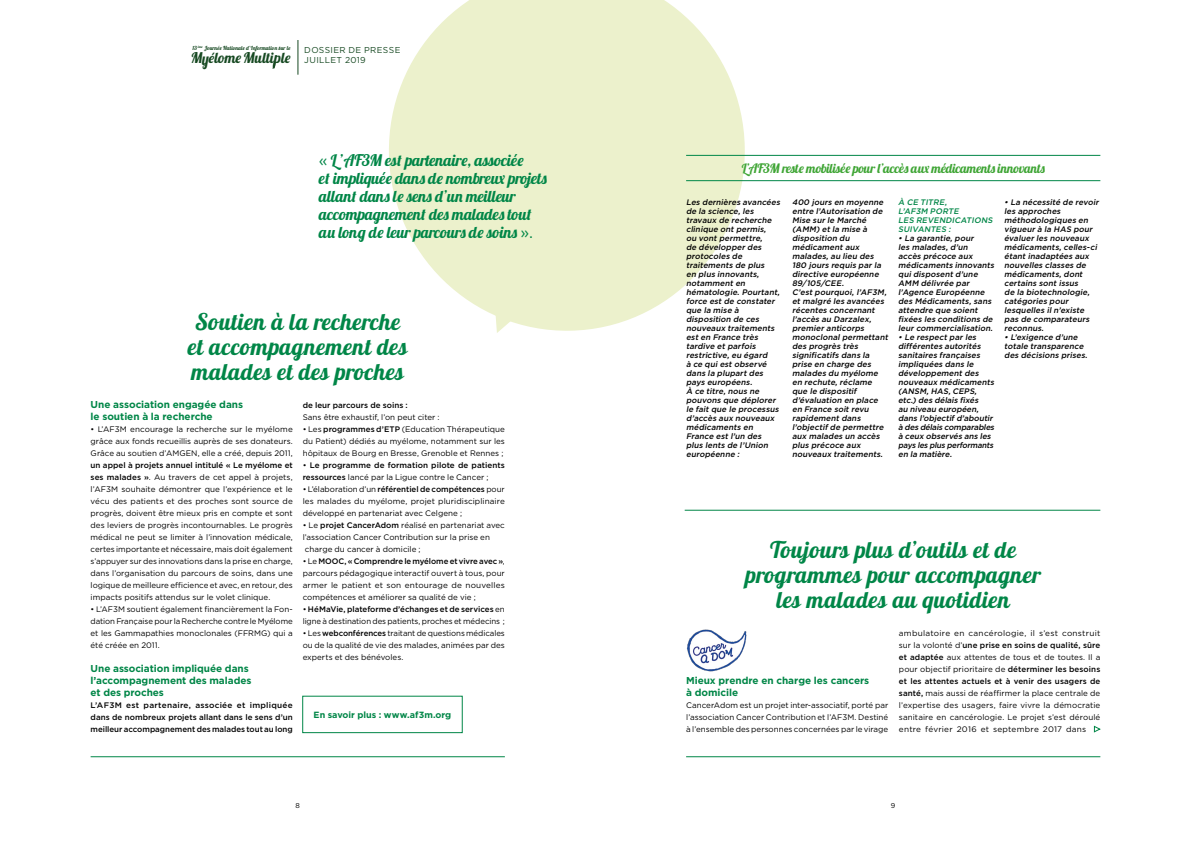
<style>
.page{position:relative;width:1191px;height:842px;background:#fff}
.page>*{position:absolute;margin:0;border:0;box-sizing:border-box;transform-origin:0 0}
.t1{font:23px/25px "Lobster 1.4";letter-spacing:.04em;color:#008647;text-align:center}
.t2{font:16px/18px "Lobster 1.4";letter-spacing:.04em;color:#008647}
.t3{font:14.7px "Lobster 1.4";letter-spacing:.05em;color:#174922}
.t4{font:13px "Lobster 1.4";letter-spacing:.03em;color:#3fa535}
.t5{font:700 10px/12px "Gotham";letter-spacing:-.005em;color:#008647}
.t6{font:700 9px "Gotham";color:#008647}
.t7{font:8.6px/9.7px "Gotham";letter-spacing:.04em;color:#174922}
.t8{font:8px/12px "Gotham";color:#000;text-align:justify}
.t9{font:italic 500 8px/9px "Gotham";color:#000}
.t10{font:500 8px/12px "Gotham";color:#000;text-align:justify}
.t11{font:italic 500 8px/9px "Gotham";color:#008647}
.t12{font:7px "Gotham";color:#000}
.t13{font:5.6px "Lobster 1.4";letter-spacing:.05em;color:#174922}
.s1{font-size:6.3px}
.s2{font-size:17px}
.s3{font-size:13.8px}
.s4{font-family:"Gotham"}
.s5{font-weight:500}
.s6{font-weight:400}
</style>
<div class="page">
<svg style="left:389px;top:0;width:357px;height:332px;fill:#ecf1cc"></svg>
<img style="left:687px;top:629px;width:59px;height:43px">
<svg style="left:1093px;top:726px;width:7px;height:6px"></svg>
<div style="left:302px;top:696px;width:160px;height:37px;border:1px solid #008647"></div>
<hr style="left:686px;top:155px;width:414px;height:1px;background:#008647">
<hr style="left:686px;top:180px;width:414px;height:1px;background:#008647">
<hr style="left:684px;top:510px;width:416px;height:1px;background:#008647">
<hr style="left:91px;top:756px;width:414px;height:1px;background:#008647">
<hr style="left:686px;top:756px;width:414px;height:1px;background:#008647">
<svg style="left:272px;top:62px;width:4px;height:7px"></svg>
<hr style="left:298px;top:40px;width:1px;height:35px;background:#174922">
<p class="t13" style="left:192px;top:45px;width:100px">13<sup>ème</sup> Journée Nationale d’Information <span class="s1">s</span>ur le</p>
<h3 class="t3" style="left:191px;top:49px;width:101px">M<span class="s2">y</span><span class="s3">é</span>lome Multiple</h3>
<p class="t7" style="left:304px;top:45px;width:98px">DOSSIER DE PRESSE<br>JUILLET 2019</p>
<h2 class="t2" style="left:319px;top:151px;width:229px"><span class="s4">«</span> L ’AF3M est partenaire, associée<br>et impliquée dans de nombreux projets allant dans le sens d’un meilleur accompagnement des malades tout au long de leur parcours de soins <span class="s4">».</span></h2>
<h1 class="t1" style="left:188px;top:309px;width:219px">Soutien à la recherche et accompagnement des malades et des proches</h1>
<p class="t5" style="left:91px;top:398px;width:154px">Une association engagée dans le soutien à la recherche</p>
<p class="t8" style="left:91px;top:423px;width:204px">• L’AF3M encourage la recherche sur le myélome grâce aux fonds recueillis auprès de ses donateurs.<br>Grâce au soutien d’AMGEN, elle a créé, depuis 2011,</p>
<p class="t8" style="left:91px;top:459px;width:204px"><span class="s5">un appel à projets annuel intitulé « Le myélome et ses malades »</span>. Au travers de cet appel à projets, l’AF3M souhaite démontrer que l’expérience et le vécu des patients et des proches sont source de progrès, doivent être mieux pris en compte et sont des leviers de progrès incontournables. Le progrès médical ne peut se limiter à l’innovation médicale, certes importante et nécessaire, mais doit également s’appuyer sur des innovations dans la prise en charge, dans l’organisation du parcours de soins, dans une logique de meilleure efficience et avec, en retour, des impacts positifs attendus sur le volet clinique.</p>
<p class="t8" style="left:91px;top:603px;width:204px">• L’AF3M soutient également financièrement la Fon&shy;dation Française pour la Recherche contre le Myélome et les Gammapathies monoclonales (FFRMG) qui a été créée en 2011.</p>
<p class="t5" style="left:91px;top:662px;width:162px">Une association impliquée dans l’accompagnement des malades et des proches</p>
<p class="t10" style="left:91px;top:699px;width:204px">L’AF3M est partenaire, associée et impliquée dans de nombreux projets allant dans le sens d’un meilleur accompagnement des malades tout au long</p>
<p class="t10" style="left:303px;top:399px;width:107px">de leur parcours de soins :</p>
<p class="t8" style="left:303px;top:411px;width:138px">Sans être exhaustif, l’on peut citer :</p>
<p class="t8" style="left:303px;top:423px;width:204px">• Les <span class="s5">programmes d’ETP</span> (Education Thérapeutique du Patient) dédiés au myélome, notamment sur les hôpitaux de Bourg en Bresse, Grenoble et Rennes ;</p>
<p class="t10" style="left:303px;top:459px;width:204px"><span class="s6">•</span> Le programme de formation pilote de patients ressources <span class="s6">lancé par la Ligue contre le Cancer ;</span></p>
<p class="t8" style="left:303px;top:483px;width:204px">• L’élaboration d’un <span class="s5">référentiel de compétences</span> pour les malades du myélome, projet pluridisciplinaire développé en partenariat avec Celgene ;</p>
<p class="t8" style="left:303px;top:519px;width:204px;text-align:left">• Le <span class="s5">projet CancerAdom</span> réalisé en partenariat avec l’association Cancer Contribution sur la prise en charge du cancer à domicile ;</p>
<p class="t8" style="left:303px;top:555px;width:204px">• Le <span class="s5">MOOC, « Comprendre le myélome et vivre avec »</span>, parcours pédagogique interactif ouvert à tous, pour armer le patient et son entourage de nouvelles compétences et améliorer sa qualité de vie ;</p>
<p class="t8" style="left:303px;top:603px;width:204px">• <span class="s5">HéMaVie, plateforme d’échanges et de services</span> en ligne à destination des patients, proches et médecins ;</p>
<p class="t8" style="left:303px;top:627px;width:204px">• Les <span class="s5">webconférences</span> traitant de questions médicales ou de la qualité de vie des malades, animées par des experts et des bénévoles.</p>
<p class="t6" style="left:313px;top:709px;width:139px">En savoir plus : www.af3m.org</p>
<h3 class="t4" style="left:741px;top:160px;width:304px">L’AF3M reste mobilisée pour l’accès aux médicaments innovants</h3>
<p class="t9" style="left:686px;top:197px;width:97px">Les dernières avancées de la science,les travaux de recherche clinique ontpermis, ou vontpermettre,<br>de développerdes protocoles de traitements de plus<br>en plus innovants, notammenten hématologie.Pourtant, force estde constater que la mise à disposition de ces nouveaux traitements esten France très tardive etparfois restrictive,eu égard<br>à ce quiestobservé dans la plupartdes pays européens.<br>À ce titre,nous ne pouvons que déplorer le faitque le processus d’accès aux nouveaux médicaments en<br>France estl’un des plus lents de l’Union européenne :</p>
<p class="t9" style="left:792px;top:197px;width:99px">400 jours en moyenne entre l’Autorisation de<br>Mise surle Marché (AMM)etla mise à disposition du médicamentaux malades,au lieu des<br>180 jours requis parla directive européenne<br>89/105/CEE.<br>C’estpourquoi,l’AF3M, etmalgré les avancées récentes concernant l’accès au Darzalex, premieranticorps monoclonalpermettant des progrès très significatifs dans la prise en charge des malades du myélome en rechute,réclame que le dispositif d’évaluation en place en France soitrevu rapidementdans l’objectifde permettre aux malades un accès plus précoce aux nouveaux traitements.</p>
<p class="t11" style="left:898px;top:197px;width:98px">À CE TITRE,<br>L’AF3M PORTE<br>LES REVENDICATIONS<br>SUIVANTES :</p>
<p class="t9" style="left:1004px;top:197px;width:98px">• La nécessité de revoir les approches méthodologiques en vigueurà la HAS pour évaluerles nouveaux médicaments,celles-ci étantinadaptées aux nouvelles classes de médicaments,dont certains sontissus<br>de la biotechnologie, catégories pour lesquelles iln’existe pas de comparateurs reconnus.</p>
<p class="t9" style="left:1004px;top:332px;width:86px">• L’exigence d’une totale transparence des décisions prises.</p>
<p class="t9" style="left:898px;top:233px;width:99px">• La garantie,pour<br>les malades,d’un accès précoce aux médicaments innovants quidisposentd’une<br>AMM délivrée par l’Agence Européenne des Médicaments,sans attendre que soient fixées les conditions de leurcommercialisation.</p>
<p class="t9" style="left:898px;top:332px;width:99px">• Le respectparles différentes autorités sanitaires françaises impliquées dans le développementdes nouveaux médicaments (ANSM,HAS,CEPS, etc.)des délais fixés<br>au niveau européen, dans l’objectifd’aboutir à desdélaiscomparables à ceux observés ans les payslesplusperformants en la matière.</p>
<h1 class="t1" style="left:745px;top:537px;width:297px">Toujours plus d’outils et de programmes pour accompagner les malades au quotidien</h1>
<p class="t5" style="left:686px;top:674px;width:185px">Mieux prendre en charge les cancers à domicile</p>
<p class="t8" style="left:686px;top:699px;width:204px">CancerAdom est un projet inter-associatif, porté par l’association Cancer Contribution et l’AF3M. Destiné à l’ensemble des personnes concernées par le virage</p>
<p class="t8" style="left:899px;top:627px;width:203px">ambulatoire en cancérologie, il s’est construit sur la volonté d’<span class="s5">une prise en soins de qualité, sûre et adaptée</span> aux attentes de tous et de toutes. Il a pour objectif prioritaire de <span class="s5">déterminer les besoins et les attentes actuels et à venir des usagers de santé,</span> mais aussi de réaffirmer la place centrale de l’expertise des usagers, faire vivre la démocratie sanitaire en cancérologie. Le projet s’est déroulé entre février 2016 et septembre 2017 dans</p>
<p class="t12" style="left:295px;top:801px;width:6px">8</p>
<p class="t12" style="left:891px;top:801px;width:6px">9</p>
</div>
